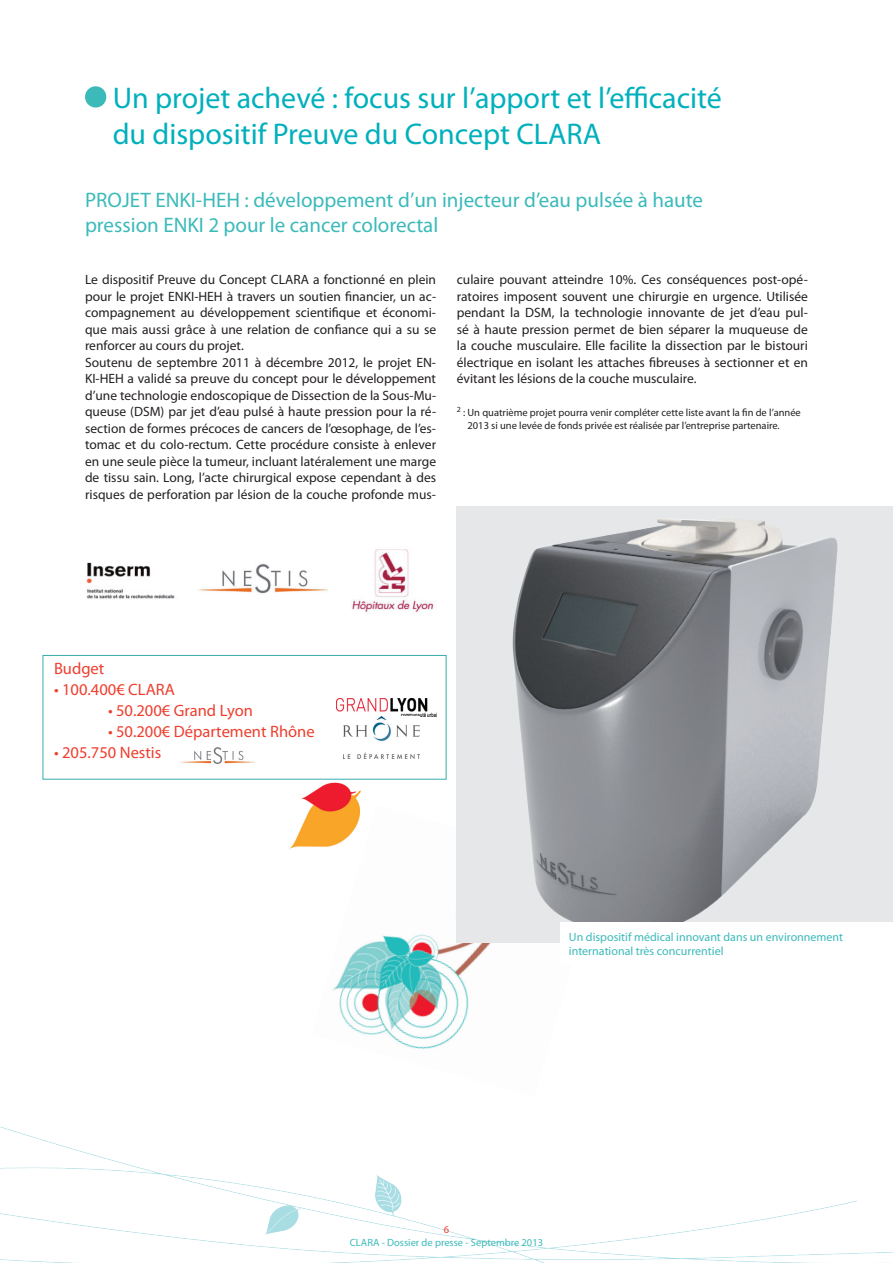
<style>
.page{position:relative;width:893px;height:1263px;background:#fff}
.page>*{position:absolute;margin:0;border:0;box-sizing:border-box;transform-origin:0 0}
.t1{font:30px/36px "Myriad Pro";color:#00b0bc}
.t2{font:21px/25.2px "Myriad Pro";color:#3cbaba}
.t3{font:16.5px "Myriad Pro";color:#ef3e2e}
.t4{font:13.5px/16.5px "Myriad Pro";color:#231f20}
.t5{font:12px/14.4px "Myriad Pro";color:#3cbaba}
.t6{font:10.5px/12.6px "Myriad Pro";color:#231f20}
.t7{font:10.5px "Myriad Pro";color:#3cbaba}
.t8{font:10.5px "Myriad Pro";color:#ef3e2e}
</style>
<div class="page">
<img style="left:333px;top:805px;width:158px;height:244px">
<div style="left:457px;top:506px;width:436px;height:437px;background:#e6e7e9"></div>
<img style="left:0;top:1126px;width:893px;height:137px">
<div style="left:85px;top:86px;width:21px;height:22px;background:#3cbaba;border-radius:50%"></div>
<img style="left:512px;top:519px;width:326px;height:403px">
<img style="left:86px;top:549px;width:348px;height:64px">
<div style="left:188px;top:551px;width:152px;height:54px;background:#fff"></div>
<img style="left:199px;top:564px;width:129px;height:30px">
<div style="left:560px;top:922px;width:333px;height:42px;background:#fff"></div>
<img style="left:288px;top:779px;width:76px;height:85px">
<div style="left:43px;top:655px;width:403px;height:124px;border:1px solid #38acac"></div>
<img style="left:337px;top:698px;width:99px;height:18px">
<img style="left:343px;top:716px;width:76px;height:42px">
<img style="left:180px;top:747px;width:75px;height:17px">
<h1 class="t1" style="left:113px;top:79px;width:611px">U n projet achevé : focus sur l’apport et l’efficacité du dispositif Preuve du Concept CLARA</h1>
<h2 class="t2" style="left:85px;top:187px;width:620px">PROJET ENKI-HEH : développement d’un injecteur d’eau pulsée à haute pression ENKI 2 pour le cancer colorectal</h2>
<p class="t4" style="left:85px;top:271px;width:353px">Le dispositif Preuve du Concept CLARA a fonctionné en plein pour le projet ENKI-HEH à travers un soutien financier, un ac&shy;compagnement au développement scientifique et économi&shy;que mais aussi grâce à une relation de confiance qui a su se renforcer au cours du projet.<br>Soutenu de septembre 2011 à décembre 2012, le projet EN-KI-HEH a validé sa preuve du concept pour le développement d’une technologie endoscopique de Dissection de la Sous-Mu&shy;queuse (DSM) par jet d’eau pulsé à haute pression pour la ré&shy;section de formes précoces de cancers de l’œsophage, de l’es&shy;tomac et du colo-rectum. Cette procédure consiste à enlever en une seule pièce la tumeur, incluant latéralement une marge de tissu sain. Long, l’acte chirurgical expose cependant à des risques de perforation par lésion de la couche profonde mus-</p>
<p class="t4" style="left:457px;top:271px;width:353px;text-align:justify">culaire pouvant atteindre 10%. Ces conséquences post-opé&shy;ratoires imposent souvent une chirurgie en urgence. Utilisée pendant la DSM, la technologie innovante de jet d’eau pul&shy;sé à haute pression permet de bien séparer la muqueuse de la couche musculaire. Elle facilite la dissection par le bistouri électrique en isolant les attaches fibreuses à sectionner et en évitant les lésions de la couche musculaire.</p>
<p class="t6" style="left:467px;top:406px;width:335px;text-indent:-11px"><sup>2</sup> : U n quatrième projet pourra venir compléter cette liste avant la fin de l’année<br>2013 si une levée de fonds privée est réalisée par l’entreprise partenaire.</p>
<p class="t3" style="left:54px;top:658px;width:52px">Budget</p>
<p class="t3" style="left:54px;top:679px;width:122px">• 100.400€ CLARA</p>
<p class="t3" style="left:108px;top:700px;width:146px">• 50.200€ Grand Lyon</p>
<p class="t3" style="left:108px;top:721px;width:208px">• 50.200€ Département Rhône</p>
<p class="t3" style="left:54px;top:742px;width:109px">• 205.750 Nestis</p>
<p class="t5" style="left:569px;top:929px;width:276px">Un dispositif médical innovant dans un environnement international très concurrentiel</p>
<p class="t8" style="left:444px;top:1223px;width:7px">6</p>
<p class="t7" style="left:350px;top:1236px;width:195px">CLARA - Dossier de presse - Septembre 2013</p>
</div>
